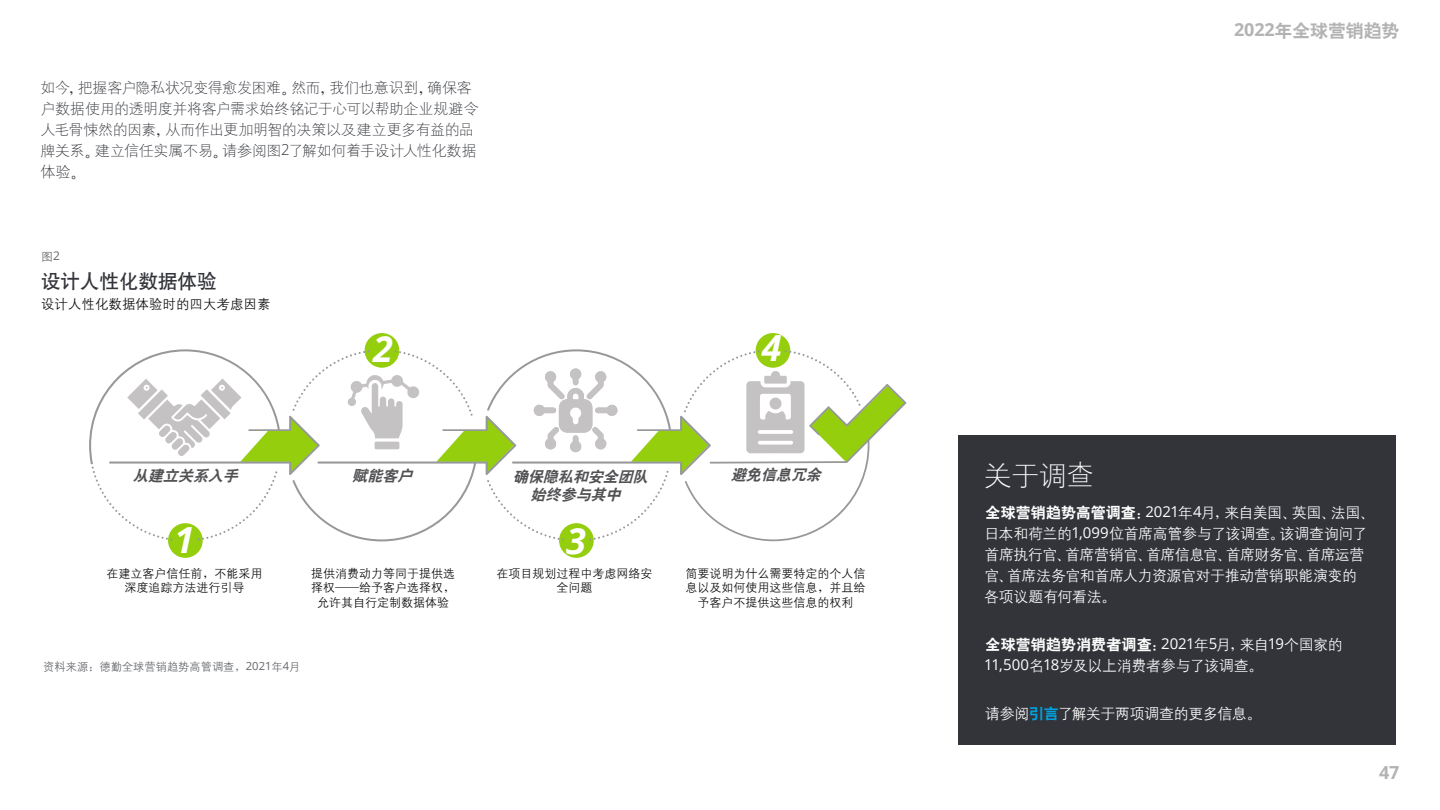
<style>
.page{position:relative;width:1440px;height:810px;background:#fff}
.page>*{position:absolute;margin:0;border:0;box-sizing:border-box;transform-origin:0 0}
.t1{font:italic 700 36px "Open Sans";color:#fff}
.t2{font:28.5px "H Yg 1 gj";color:#fff}
.t3{font:19.5px "H Yb 1 gj";color:#32343a}
.t4{font:18px "H Yb 2 gj";letter-spacing:-.01em;color:#b3b3b3}
.t5{font:700 18px "Open Sans";color:#b3b3b3}
.t6{font:15px/21px "H Yg 2 gj";letter-spacing:-.03em;color:#fff}
.t7{font:15px/21px "H Yg 1 gj";letter-spacing:-.025em;color:#32343a}
.t8{font:15px "H Yb 2 gj";letter-spacing:.005em;color:#fff}
.t9{font:italic 15px/18px "H Yb 2 gj";color:#515053}
.t10{font:13.5px "H Yg 2 gj";color:#0a0b0a}
.t11{font:12px/14.4px "H Yg 2 gj";color:#0a0a0a;text-align:center}
.t12{font:12px "H Yg 2 gj";color:#63656a}
.t13{font:11.25px "H Yg 2 gj";color:#63656a}
.s1{font-family:"H Ya 6 gj"}
.s2{font-family:"Open Sans";font-weight:300}
.s3{font-family:"Open Sans"}
.s4{font-family:"Open Sans";font-weight:700}
.s5{font-family:"H Yg 2 gj"}
.s6{font-family:"H Yb 2 gj";color:#00a2e0}
</style>
<div class="page">
<div style="left:168px;top:523px;width:35px;height:35px;background:#94ce0c;border-radius:50%"></div>
<div style="left:365px;top:333px;width:34px;height:35px;background:#94ce0c;border-radius:50%"></div>
<div style="left:559px;top:523px;width:35px;height:35px;background:#94ce0c;border-radius:50%"></div>
<div style="left:756px;top:333px;width:34px;height:35px;background:#94ce0c;border-radius:50%"></div>
<svg style="left:89px;top:349px;width:817px;height:192px"></svg>
<div style="left:958px;top:435px;width:438px;height:310px;background:#32343a"></div>
<p class="t7" style="left:40px;top:77px;width:440px">如今<span class="s1">，</span>把握客户隐私状况变得愈发困难<span class="s1">。</span>然而<span class="s1">，</span>我们也意识到<span class="s1">，</span>确保客户数据使用的透明度并将客户需求始终铭记于心可以帮助企业规避令人毛骨悚然的因素<span class="s1">，</span>从而作出更加明智的决策以及建立更多有益的品牌关系<span class="s1">。</span>建立信任实属不易<span class="s1">。</span>请参阅图<span class="s2">2</span>了解如何着手设计人性化数据体验<span class="s1">。</span></p>
<p class="t12" style="left:41px;top:250px;width:20px">图<span class="s3">2</span></p>
<h3 class="t3" style="left:41px;top:271px;width:177px">设计人性化数据体验</h3>
<p class="t10" style="left:41px;top:297px;width:231px">设计人性化数据体验时的四大考虑因素</p>
<h1 class="t1" style="left:373px;top:323px;width:21px">2</h1>
<h1 class="t1" style="left:762px;top:322px;width:21px">4</h1>
<p class="t9" style="left:133px;top:467px;width:111px">从建立关系入手</p>
<p class="t9" style="left:353px;top:466px;width:66px">赋能客户</p>
<p class="t9" style="left:531px;top:467px;width:123px;text-indent:-18px">确保隐私和安全团队始终参与其中</p>
<p class="t9" style="left:731px;top:465px;width:96px">避免信息冗余</p>
<h1 class="t1" style="left:175px;top:514px;width:21px">1</h1>
<h1 class="t1" style="left:566px;top:516px;width:21px">3</h1>
<p class="t11" style="left:106px;top:566px;width:157px">在建立客户信任前<span class="s1">，</span>不能采用深度追踪方法进行引导</p>
<p class="t11" style="left:311px;top:566px;width:146px">提供消费动力等同于提供选择权——给予客户选择权<span class="s1">，</span>允许其自行定制数据体验</p>
<p class="t11" style="left:496px;top:566px;width:157px">在项目规划过程中考虑网络安全问题</p>
<p class="t11" style="left:685px;top:566px;width:181px">简要说明为什么需要特定的个人信息以及如何使用这些信息<span class="s1">，</span>并且给予客户不提供这些信息的权利</p>
<p class="t13" style="left:43px;top:661px;width:259px">资料来源<span class="s1">：</span>德勤全球营销趋势高管调查<span class="s1">，</span><span class="s3">2021</span>年<span class="s3">4</span>月</p>
<p class="t4" style="left:1234px;top:21px;width:167px"><span class="s4">2022</span>年全球营销趋势</p>
<h2 class="t2" style="left:984px;top:461px;width:112px">关于调查</h2>
<p class="t8" style="left:985px;top:505px;width:391px">全球营销趋势高管调查<span class="s1">：</span><span class="s3">2021</span><span class="s5">年</span><span class="s3">4</span><span class="s5">月</span><span class="s1">，</span><span class="s5">来自美国</span><span class="s1">、</span><span class="s5">英国</span><span class="s1">、</span><span class="s5">法国</span><span class="s1">、</span></p>
<p class="t6" style="left:984px;top:523px;width:385px">日本和荷兰的<span class="s3">1,099</span>位首席高管参与了该调查<span class="s1">。</span>该调查询问了首席执行官<span class="s1">、</span>首席营销官<span class="s1">、</span>首席信息官<span class="s1">、</span>首席财务官<span class="s1">、</span>首席运营官<span class="s1">、</span>首席法务官和首席人力资源官对于推动营销职能演变的各项议题有何看法<span class="s1">。</span></p>
<p class="t8" style="left:986px;top:637px;width:359px">全球营销趋势消费者调查<span class="s1">：</span><span class="s3">2021</span><span class="s5">年</span><span class="s3">5</span><span class="s5">月</span><span class="s1">，</span><span class="s5">来自</span><span class="s3">19</span><span class="s5">个国家的</span></p>
<p class="t6" style="left:984px;top:655px;width:280px"><span class="s3">11,500</span>名<span class="s3">18</span>岁及以上消费者参与了该调查<span class="s1">。</span></p>
<p class="t6" style="left:985px;top:703px;width:278px">请参阅<span class="s6">引言</span>了解关于两项调查的更多信息<span class="s1">。</span></p>
<p class="t5" style="left:1379px;top:760px;width:22px">47</p>
</div>
